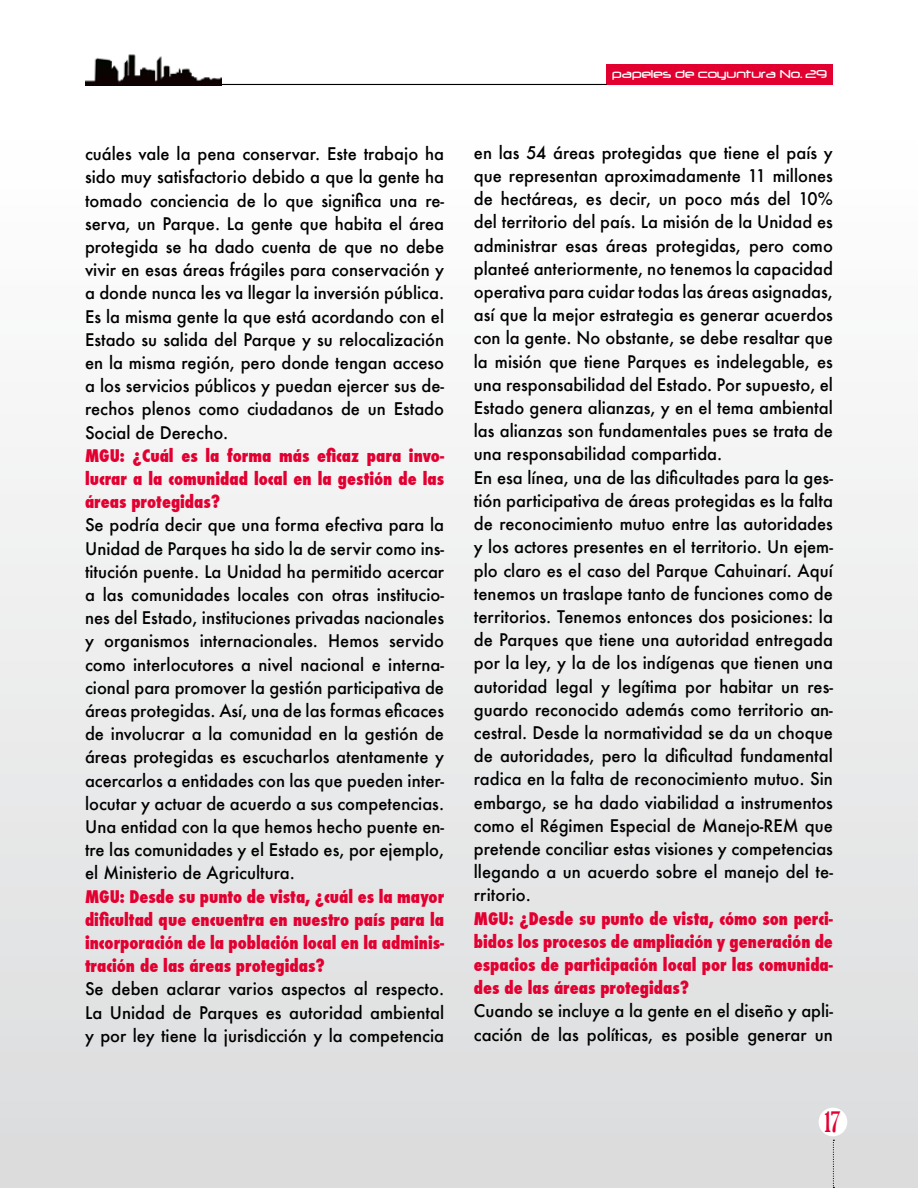
<style>
.page{position:relative;width:918px;height:1188px;background:#fff}
.page>*{position:absolute;margin:0;border:0;box-sizing:border-box;transform-origin:0 0}
.t1{font:30px "Euphorigenic";color:#e20031}
.t2{font:500 16.95px/23.2px "Futura";color:#000;text-align:justify}
.t3{font:800 condensed 16.95px/23.2px "Futura";color:#e20031;text-align:justify}
.t4{font:13.5px "Neuropol";color:#fff}
</style>
<div class="page">
<div style="left:0;top:0;width:918px;height:1188px;background:linear-gradient(to bottom,#fff,#dbdcdd)"></div>
<div style="left:607px;top:65px;width:226px;height:20px;background:#e20031"></div>
<hr style="left:85px;top:84px;width:522px;height:1px;background:#000">
<img style="left:85px;top:51px;width:136px;height:34px">
<div style="left:819px;top:1108px;width:28px;height:28px;background:#fff;border-radius:50%"></div>
<svg style="left:833px;top:1140px;width:1px;height:48px"></svg>
<p class="t2" style="left:85px;top:142px;width:361px">cuáles vale la pena conservar. Este trabajo ha sido muy satisfactorio debido a que la gente ha tomado conciencia de lo que significa una re&shy;serva, un Parque. La gente que habita el área protegida se ha dado cuenta de que no debe vivir en esas áreas frágiles para conservación y a donde nunca les va llegar la inversión pública.<br>Es la misma gente la que está acordando con el Estado su salida del Parque y su relocalización en la misma región, pero donde tengan acceso a los servicios públicos y puedan ejercer sus de&shy;rechos plenos como ciudadanos de un Estado Social de Derecho.</p>
<p class="t3" style="left:85px;top:444px;width:361px">MGU: ¿Cuál es la forma más eficaz para invo&shy;lucrar a la comunidad local en la gestión de las áreas protegidas?</p>
<p class="t2" style="left:85px;top:513px;width:361px">Se podría decir que una forma efectiva para la Unidad de Parques ha sido la de servir como ins&shy;titución puente. La Unidad ha permitido acercar a las comunidades locales con otras institucio&shy;nes del Estado, instituciones privadas nacionales y organismos internacionales. Hemos servido como interlocutores a nivel nacional e interna&shy;cional para promover la gestión participativa de áreas protegidas. Así, una de las formas eficaces de involucrar a la comunidad en la gestión de áreas protegidas es escucharlos atentamente y acercarlos a entidades con las que pueden inter&shy;locutar y actuar de acuerdo a sus competencias.<br>Una entidad con la que hemos hecho puente en&shy;tre las comunidades y el Estado es, por ejemplo, el Ministerio de Agricultura.</p>
<p class="t3" style="left:85px;top:885px;width:361px">MGU: Desde su punto de vista, ¿cuál es la mayor dificultad que encuentra en nuestro país para la incorporación de la población local en la adminis&shy;tración de las áreas protegidas?</p>
<p class="t2" style="left:85px;top:977px;width:361px">Se deben aclarar varios aspectos al respecto.<br>La Unidad de Parques es autoridad ambiental y por ley tiene la jurisdicción y la competencia</p>
<p class="t4" style="left:612px;top:67px;width:216px">papeles de coyuntura No. 29</p>
<p class="t2" style="left:474px;top:141px;width:361px;text-align:left">en las 54 áreas protegidas que tiene el país y que representan aproximadamente 11 millones de hectáreas, es decir, un poco más del 10% del territorio del país. La misión de la Unidad es administrar esas áreas protegidas, pero como planteé anteriormente, no tenemos la capacidad operativa para cuidar todas las áreas asignadas, así que la mejor estrategia es generar acuerdos con la gente. No obstante, se debe resaltar que la misión que tiene Parques es indelegable, es una responsabilidad del Estado. Por supuesto, el Estado genera alianzas, y en el tema ambiental las alianzas son fundamentales pues se trata de una responsabilidad compartida.<br>En esa línea, una de las dificultades para la ges&shy;tión participativa de áreas protegidas es la falta de reconocimiento mutuo entre las autoridades y los actores presentes en el territorio. Un ejem&shy;plo claro es el caso del Parque Cahuinarí. Aquí tenemos un traslape tanto de funciones como de territorios. Tenemos entonces dos posiciones: la de Parques que tiene una autoridad entregada por la ley, y la de los indígenas que tienen una autoridad legal y legítima por habitar un res&shy;guardo reconocido además como territorio an&shy;cestral. Desde la normatividad se da un choque de autoridades, pero la dificultad fundamental radica en la falta de reconocimiento mutuo. Sin embargo, se ha dado viabilidad a instrumentos como el Régimen Especial de Manejo-REM que pretende conciliar estas visiones y competencias llegando a un acuerdo sobre el manejo del te&shy;rritorio.</p>
<p class="t3" style="left:474px;top:907px;width:361px">MGU: ¿Desde su punto de vista, cómo son perci&shy;bidos los procesos de ampliación y generación de espacios de participación local por las comunida&shy;des de las áreas protegidas?</p>
<p class="t2" style="left:474px;top:999px;width:361px">Cuando se incluye a la gente en el diseño y apli&shy;cación de las políticas, es posible generar un</p>
<h1 class="t1" style="left:825px;top:1107px;width:17px">17</h1>
</div>
